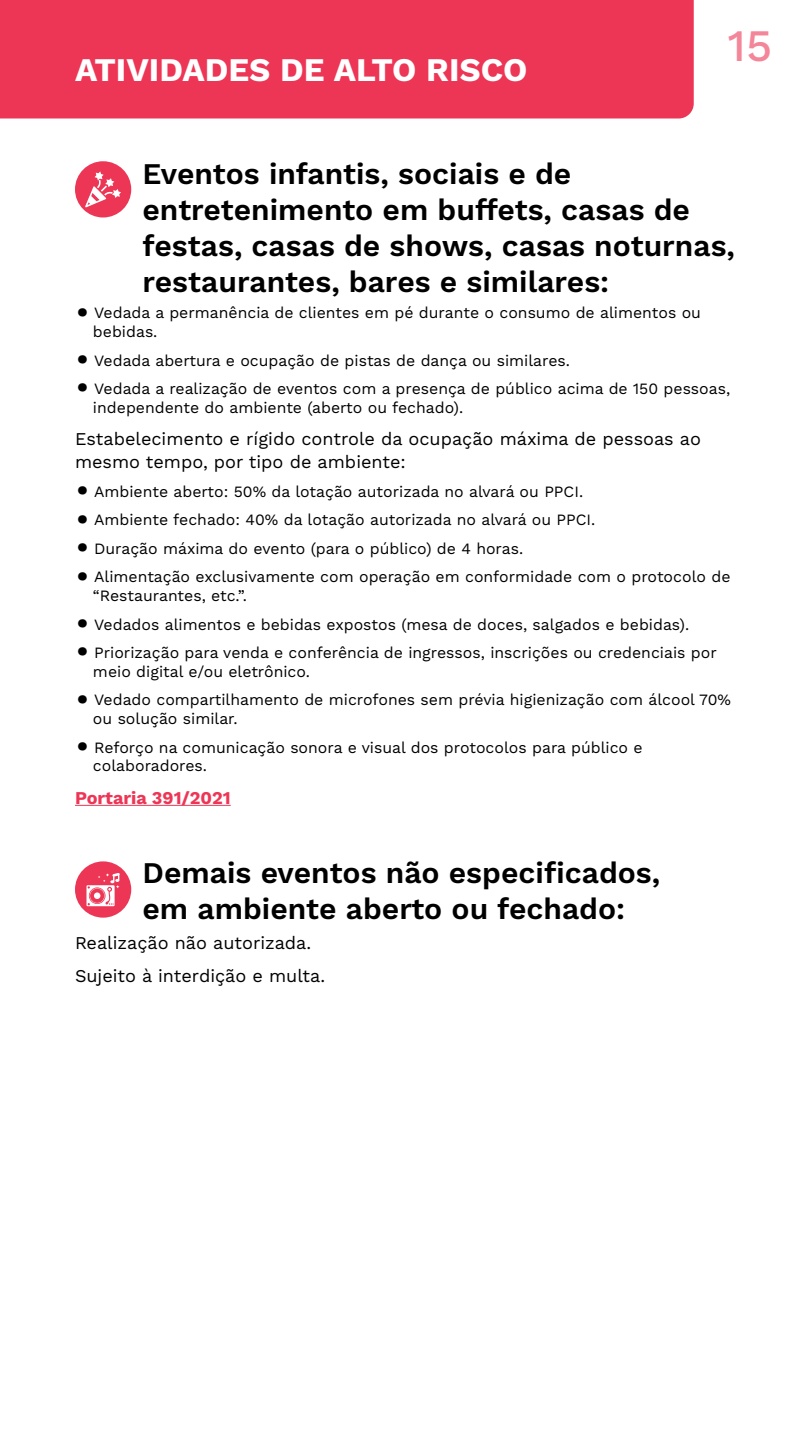
<style>
.page{position:relative;width:810px;height:1440px;background:#fff}
.page>*{position:absolute;margin:0;border:0;box-sizing:border-box;transform-origin:0 0}
.t1{font:500 45px "Work Sans";color:#f48699}
.t2{font:700 33px "Work Sans";color:#fff}
.t3{font:600 30px/36px "Work Sans";color:#000}
.t4{font:18px/22.5px "Work Sans";color:#000}
.t5{font:700 18px "Work Sans";color:#ed3655}
.t6{font:15.75px/18.8px "Work Sans";color:#000}
.s1{font-size:34.5px}
</style>
<div class="page">
<div style="left:0;top:0;width:694px;height:118px;background:#ed3655"></div>
<hr style="left:75px;top:805px;width:156px;height:1px;background:#ed3655">
<div style="left:75px;top:161px;width:56px;height:57px;background:#ed3655;border-radius:50%"></div>
<svg style="left:85px;top:171px;width:36px;height:36px"></svg>
<div style="left:75px;top:861px;width:56px;height:57px;background:#ed3655;border-radius:50%"></div>
<svg style="left:87px;top:873px;width:33px;height:33px"></svg>
<h2 class="t2" style="left:75px;top:50px;width:454px">ATIVIDADES DE ALTO RISCO</h2>
<h1 class="t1" style="left:727px;top:20px;width:46px">15</h1>
<h3 class="t3" style="left:142px;top:157px;width:594px">Eventos infantis, sociais e de entretenimento em buffets, casas de festas, casas de shows, casas noturnas, restaurantes, bares e similares:</h3>
<p class="t6" style="left:93px;top:304px;width:610px;text-indent:-18px"><span class="s1">•</span> Vedada a permanência de clientes em pé durante o consumo de alimentos ou bebidas.</p>
<p class="t6" style="left:75px;top:352px;width:497px"><span class="s1">•</span> Vedada abertura e ocupação de pistas de dança ou similares.</p>
<p class="t6" style="left:93px;top:380px;width:639px;text-indent:-18px"><span class="s1">•</span> Vedada a realização de eventos com a presença de público acima de 150 pessoas, independente do ambiente (aberto ou fechado).</p>
<p class="t4" style="left:75px;top:428px;width:628px">Estabelecimento e rígido controle da ocupação máxima de pessoas ao mesmo tempo, por tipo de ambiente:</p>
<p class="t6" style="left:75px;top:483px;width:510px"><span class="s1">•</span> Ambiente aberto: 50% da lotação autorizada no alvará ou PPCI.</p>
<p class="t6" style="left:75px;top:511px;width:522px"><span class="s1">•</span> Ambiente fechado: 40% da lotação autorizada no alvará ou PPCI.</p>
<p class="t6" style="left:75px;top:540px;width:450px"><span class="s1">•</span> Duração máxima do evento (para o público) de 4 horas.</p>
<p class="t6" style="left:93px;top:568px;width:639px;text-indent:-18px"><span class="s1">•</span> Alimentação exclusivamente com operação em conformidade com o protocolo de “Restaurantes, etc.”.</p>
<p class="t6" style="left:75px;top:616px;width:616px"><span class="s1">•</span> Vedados alimentos e bebidas expostos (mesa de doces, salgados e bebidas).</p>
<p class="t6" style="left:93px;top:644px;width:625px;text-indent:-18px"><span class="s1">•</span> Priorização para venda e conferência de ingressos, inscrições ou credenciais por meio digital e/ou eletrônico.</p>
<p class="t6" style="left:93px;top:691px;width:640px;text-indent:-18px"><span class="s1">•</span> Vedado compartilhamento de microfones sem prévia higienização com álcool 70% ou solução similar.</p>
<p class="t6" style="left:93px;top:739px;width:551px;text-indent:-18px"><span class="s1">•</span> Reforço na comunicação sonora e visual dos protocolos para público e colaboradores.</p>
<p class="t5" style="left:75px;top:787px;width:157px">Portaria 391/2021</p>
<h3 class="t3" style="left:142px;top:856px;width:519px">Demais eventos não especificados, em ambiente aberto ou fechado:</h3>
<p class="t4" style="left:75px;top:927px;width:252px;line-height:33px">Realização não autorizada.<br>Sujeito à interdição e multa.</p>
</div>
